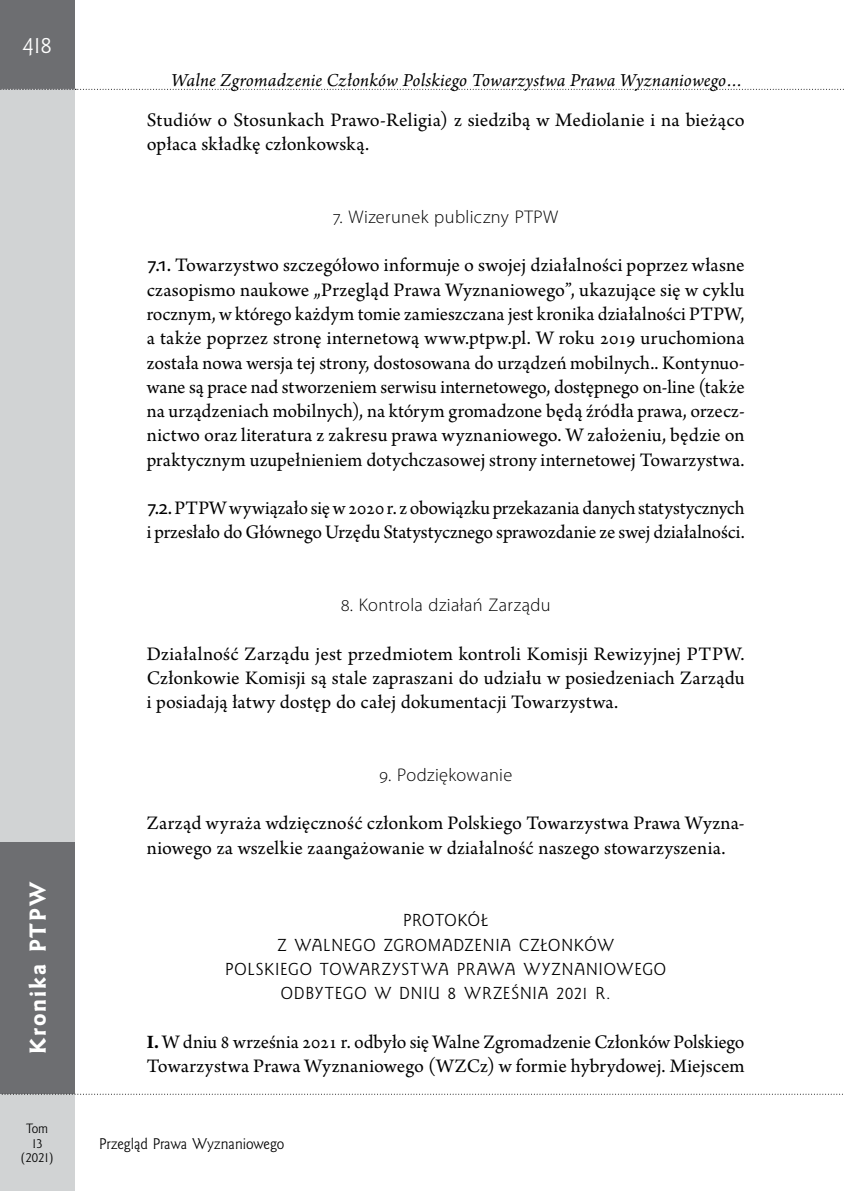
<style>
.page{position:relative;width:844px;height:1191px;background:#fff}
.page>*{position:absolute;margin:0;border:0;box-sizing:border-box;transform-origin:0 0}
.t1{font:21px "Goldy EFN Heavy";letter-spacing:.1em;color:#fff}
.t2{font:21px "Goldy EFN";color:#fff}
.t3{font:20.12px/24.3px "Arno Pro";letter-spacing:.005em;color:#000}
.t4{font:italic 19.25px "Arno Pro";letter-spacing:.01em;color:#000}
.t5{font:300 18.38px "Myriad Pro";letter-spacing:.02em;color:#000}
.t6{font:15.75px/24.3px "Goldy EFN";letter-spacing:.045em;color:#000;text-align:center}
.t7{font:14px "Goldy EFN";color:#000}
.t8{font:12.25px/14.7px "Goldy EFN";color:#000;text-align:center}
.s1{font-family:"Myriad Pro"}
.s2{font-weight:700}
</style>
<div class="page">
<div style="left:0;top:0;width:74px;height:1191px;background:#d1d3d4"></div>
<div style="left:0;top:0;width:74px;height:89px;background:#6d6e71"></div>
<div style="left:0;top:842px;width:74px;height:251px;background:#6d6e71"></div>
<svg style="left:0;top:1093px;width:843px;height:1px"></svg>
<svg style="left:0;top:89px;width:844px;height:1px"></svg>
<p class="t2" style="left:23px;top:33px;width:31px">418</p>
<p class="t1" style="left:25px;top:1054px;width:174px;rotate:-90deg">Kronika PTPW</p>
<p class="t8" style="left:21px;top:1121px;width:34px">Tom<br>13 (2021)</p>
<p class="t4" style="left:171px;top:70px;width:575px">Walne Zgromadzenie Członków Polskiego Towarzystwa Prawa Wyznaniowego…</p>
<p class="t3" style="left:147px;top:109px;width:599px">Studiów o Stosunkach Prawo-Religia) z siedzibą w Mediolanie i na bieżąco opłaca składkę członkowską.</p>
<p class="t5" style="left:333px;top:206px;width:226px">7. Wizerunek publiczny PTPW</p>
<p class="t3" style="left:147px;top:254px;width:599px;text-align:justify"><span class="s1">7.1.</span> Towarzystwo szczegółowo informuje o swojej działalności poprzez własne czasopismo naukowe „Przegląd Prawa Wyznaniowego”, ukazujące się w cyklu rocznym, w którego każdym tomie zamieszczana jest kronika działalności PTPW, a także poprzez stronę internetową www.ptpw.pl. W roku 2019 uruchomiona została nowa wersja tej strony, dostosowana do urządzeń mobilnych.. Kontynuo&shy;wane są prace nad stworzeniem serwisu internetowego, dostępnego on-line (także na urządzeniach mobilnych), na którym gromadzone będą źródła prawa, orzecz&shy;nictwo oraz literatura z zakresu prawa wyznaniowego. W założeniu, będzie on praktycznym uzupełnieniem dotychczasowej strony internetowej Towarzystwa.</p>
<p class="t3" style="left:147px;top:497px;width:599px"><span class="s1">7.2.</span> PTPW wywiązało się w 2020 r. z obowiązku przekazania danych statystycznych i przesłało do Głównego Urzędu Statystycznego sprawozdanie ze swej działalności.</p>
<p class="t5" style="left:341px;top:594px;width:211px">8. Kontrola działań Zarządu</p>
<p class="t3" style="left:147px;top:642px;width:599px;text-align:justify">Działalność Zarządu jest przedmiotem kontroli Komisji Rewizyjnej PTPW.<br>Członkowie Komisji są stale zapraszani do udziału w posiedzeniach Zarządu i posiadają łatwy dostęp do całej dokumentacji Towarzystwa.</p>
<p class="t5" style="left:379px;top:763px;width:135px">9. Podziękowanie</p>
<p class="t3" style="left:147px;top:812px;width:599px">Zarząd wyraża wdzięczność członkom Polskiego Towarzystwa Prawa Wyzna&shy;niowego za wszelkie zaangażowanie w działalność naszego stowarzyszenia.</p>
<p class="t6" style="left:225px;top:909px;width:442px">PROTOKÓŁ<br>Z WALNEGO ZGROMADZENIA CZŁONKÓW<br>POLSKIEGO TOWARZYSTWA PRAWA WYZNANIOWEGO<br>ODBYTEGO W DNIU 8 WRZEŚNIA 2021 R.</p>
<p class="t3" style="left:147px;top:1030px;width:599px"><span class="s2">I.</span> W dniu 8 września 2021 r. odbyło się Walne Zgromadzenie Członków Polskiego<br>Towarzystwa Prawa Wyznaniowego (WZCz) w formie hybrydowej. Miejscem</p>
<p class="t7" style="left:99px;top:1134px;width:186px">Przegląd Prawa Wyznaniowego</p>
</div>
